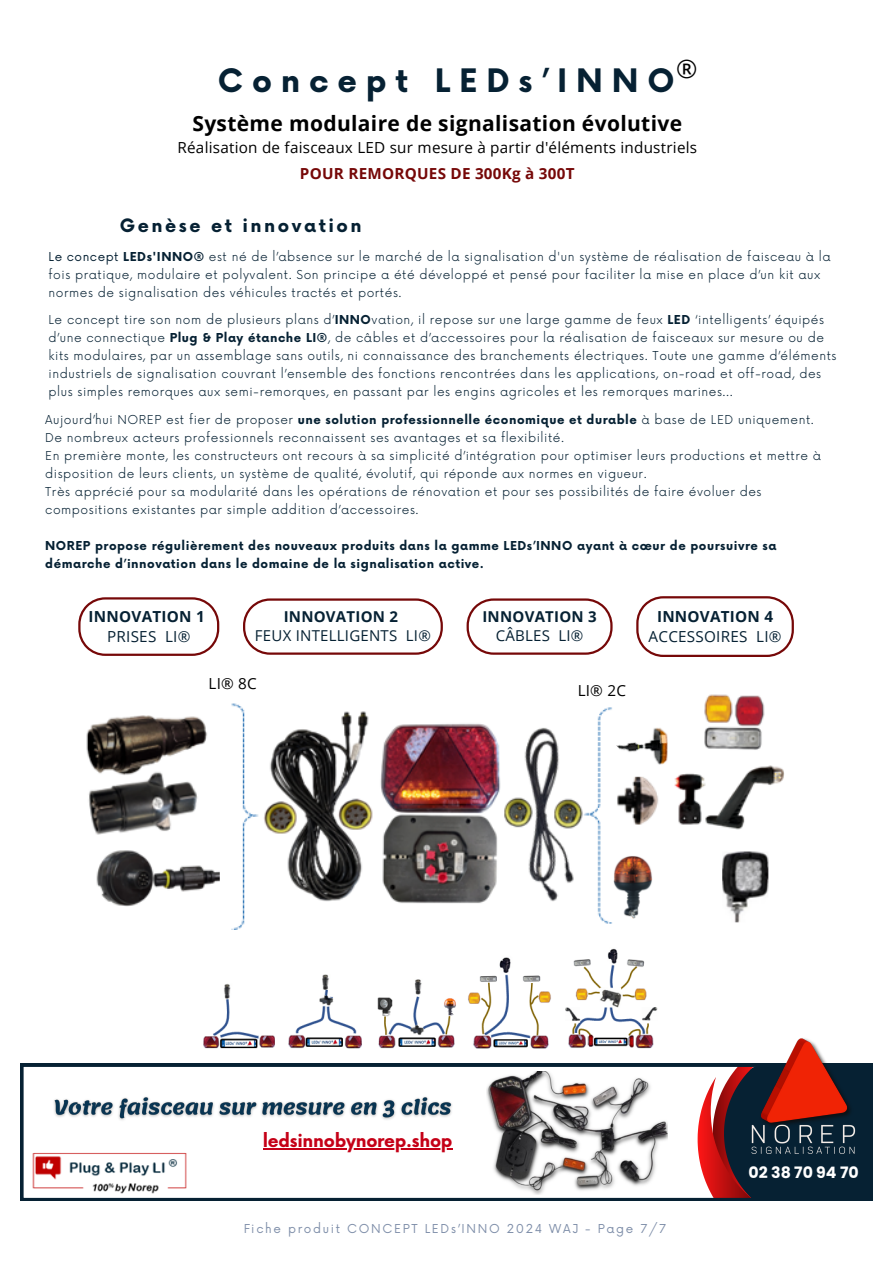
<style>
.page{position:relative;width:894px;height:1264px;background:#fff}
.page>*{position:absolute;margin:0;border:0;box-sizing:border-box;transform-origin:0 0}
.t1{font:700 31.5px "Now";letter-spacing:.28em;color:#062133}
.t2{font:25.65px "Open Sans";color:#000}
.t3{font:700 21px "Open Sans";letter-spacing:.015em;color:#000}
.t4{font:700 18px "Now";letter-spacing:.14em;color:#062133}
.t5{font:700 17.55px "Now";letter-spacing:-.015em;color:#c50017}
.t6{font:700 15.75px "Poppins";color:#fff}
.t7{font:15.3px "Open Sans";letter-spacing:.015em;color:#000}
.t8{font:700 15.3px "Open Sans";letter-spacing:.015em;color:#760808}
.t9{font:15.3px/20.2px "Open Sans";letter-spacing:.015em;color:#062133;text-align:center}
.t10{font:700 15.3px/20.2px "Open Sans";letter-spacing:.015em;color:#062133;text-align:center}
.t11{font:15px/19.2px "Open Sans";letter-spacing:.015em;color:#062133;text-align:center}
.t12{font:700 15px/19.2px "Open Sans";letter-spacing:.015em;color:#062133;text-align:center}
.t13{font:300 12px/18px "Now";letter-spacing:.045em;color:#062133}
.t14{font:700 12px/18px "Now";letter-spacing:.045em;color:#062133}
.t15{font:12px "Now";letter-spacing:.14em;color:#2c4672}
.s1{font-weight:400}
.s2{font-weight:700}
</style>
<div class="page">
<svg style="left:20px;top:1063px;width:852px;height:137px"></svg>
<img style="left:747px;top:1038px;width:113px;height:118px">
<img style="left:203px;top:948px;width:455px;height:101px">
<img style="left:86px;top:694px;width:698px;height:235px">
<img style="left:613px;top:855px;width:39px;height:63px">
<img style="left:610px;top:714px;width:57px;height:56px">
<svg style="left:243px;top:598px;width:200px;height:56px"></svg>
<svg style="left:636px;top:596px;width:157px;height:61px"></svg>
<svg style="left:78px;top:597px;width:141px;height:58px"></svg>
<svg style="left:466px;top:598px;width:146px;height:56px"></svg>
<img style="left:26px;top:1147px;width:172px;height:47px">
<img style="left:48px;top:1088px;width:409px;height:40px">
<hr style="left:263px;top:1148px;width:189px;height:1px;background:#c50017">
<p class="t2" style="left:676px;top:50px;width:23px">®</p>
<h6 class="t1" style="left:218px;top:63px;width:458px">Concept LEDs’INNO</h6>
<h3 class="t3" style="left:192px;top:108px;width:491px">Système modulaire de signalisation évolutive</h3>
<h3 class="t7" style="left:177px;top:137px;width:521px">Réalisation de faisceaux LED sur mesure à partir d'éléments industriels</h3>
<h3 class="t8" style="left:300px;top:163px;width:276px">POUR REMORQUES DE 300Kg à 300T</h3>
<p class="t4" style="left:120px;top:216px;width:243px">Genèse et innovation</p>
<h1 class="t13" style="left:49px;top:248px;width:783px"><span class="s1">Le concept</span> <span class="s2">LEDs'INNO®</span> est né de l’absence sur le marché de la signalisation d'un système de réalisation de faisceau à la fois pratique, modulaire et polyvalent. Son principe a été développé et pensé pour faciliter la mise en place d’un kit aux normes de signalisation des véhicules tractés et portés.</h1>
<p class="t13" style="left:49px;top:311px;width:789px">Le concept tire son nom de plusieurs plans d’<span class="s2">INNO</span>vation, il repose sur une large gamme de feux <span class="s2">LED</span> ‘intelligents’ équipés d’une connectique <span class="s2">Plug &amp; Play étanche LI®</span>, de câbles et d’accessoires pour la réalisation de faisceaux sur mesure ou de kits modulaires, par un assemblage sans outils, ni connaissance des branchements électriques. Toute une gamme d’éléments industriels de signalisation couvrant l’ensemble des fonctions rencontrées dans les applications, on-road et off-road, des plus simples remorques aux semi-remorques, en passant par les engins agricoles et les remorques marines...</p>
<h5 class="t13" style="left:45px;top:411px;width:770px">Aujourd’hui NOREP est fier de proposer <span class="s2">une solution professionnelle économique et durable</span> à base de LED uniquement.</h5>
<h4 class="t13" style="left:45px;top:429px;width:520px">De nombreux acteurs professionnels reconnaissent ses avantages et sa flexibilité.</h4>
<h2 class="t13" style="left:45px;top:447px;width:777px">En première monte, les constructeurs ont recours à sa simplicité d’intégration pour optimiser leurs productions et mettre à disposition de leurs clients, un système de qualité, évolutif, qui réponde aux normes en vigueur.</h2>
<p class="t13" style="left:45px;top:483px;width:717px">Très apprécié pour sa modularité dans les opérations de rénovation et pour ses possibilités de faire évoluer des compositions existantes par simple addition d’accessoires.</p>
<p class="t14" style="left:45px;top:537px;width:732px">NOREP propose régulièrement des nouveaux produits dans la gamme LEDs’INNO ayant à cœur de poursuivre sa démarche d’innovation dans le domaine de la signalisation active.</p>
<h3 class="t10" style="left:89px;top:606px;width:117px">INNOVATION 1<br><span class="s1">PRISES LI®</span></h3>
<h3 class="t12" style="left:482px;top:606px;width:116px">INNOVATION 3<br><span class="s1">CÂBLES LI®</span></h3>
<h3 class="t11" style="left:255px;top:606px;width:177px"><span class="s2">INNOVATION 2<br></span>FEUX INTELLIGENTS LI®</h3>
<h3 class="t9" style="left:648px;top:606px;width:134px"><span class="s2">INNOVATION 4<br></span>ACCESSOIRES LI®</h3>
<p class="t7" style="left:208px;top:673px;width:50px">LI® 8C</p>
<p class="t7" style="left:577px;top:680px;width:50px">LI® 2C</p>
<p class="t5" style="left:263px;top:1131px;width:191px">ledsinnobynorep.shop</p>
<p class="t15" style="left:243px;top:1222px;width:424px">Fiche produit CONCEPT LEDs’INNO 2024 WAJ - Page 7/7</p>
<p class="t6" style="left:748px;top:1161px;width:112px">02 38 70 94 70</p>
</div>
